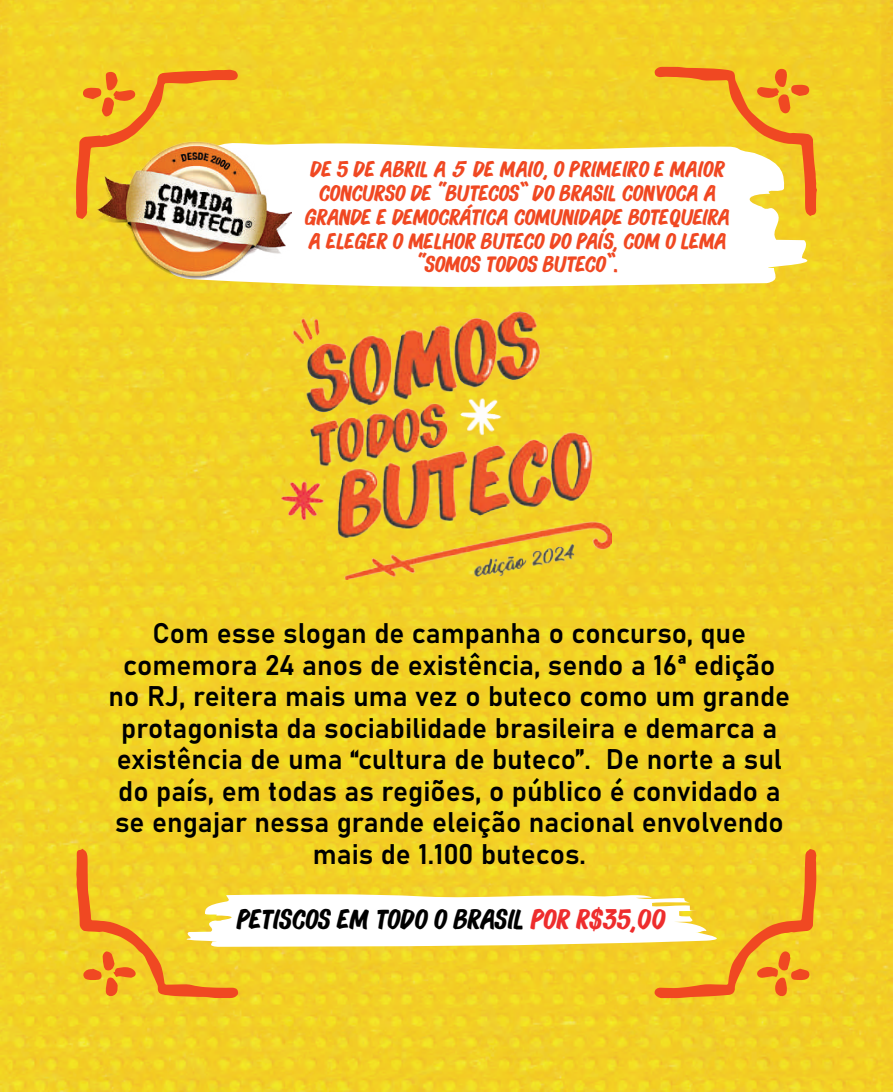
<style>
.page{position:relative;width:893px;height:1092px;background:#fff}
.page>*{position:absolute;margin:0;border:0;box-sizing:border-box;transform-origin:0 0}
.t1{font:28px/31.5px "Bahnschrift";color:#000;text-align:center}
.t2{font:24.5px "Bonoco 2023";letter-spacing:-.02em;color:#000}
.t3{font:19.95px/23.8px "Bonoco 2023";letter-spacing:-.01em;color:#f04822;text-align:center}
.s1{font-style:italic}
.s2{color:#ee2d2d}
</style>
<div class="page">
<img style="left:0;top:0;width:893px;height:1091px">
<svg style="left:145px;top:137px;width:680px;height:155px"></svg>
<svg style="left:76px;top:69px;width:162px;height:150px;background:#f1b024"></svg>
<svg style="left:654px;top:67px;width:163px;height:149px"></svg>
<img style="left:282px;top:311px;width:329px;height:268px">
<img style="left:97px;top:141px;width:194px;height:139px">
<svg style="left:76px;top:848px;width:741px;height:150px"></svg>
<p class="t3" style="left:305px;top:156px;width:427px">DE 5 DE ABRIL A <span class="s1">5</span> DE MAIO, O PRIMEIRO E MAIOR CONCURSO DE “BUTECOS” DO BRASIL CONVOCA A GRANDE E DEMOCRÁTICA COMUNIDADE BOTEQUEIRA A ELEGER O MELHOR BUTECO DO PAÍS, COM O LEMA “SOMOS TODOS BUTECO”.</p>
<p class="t1" style="left:109px;top:615px;width:683px">Com esse slogan de campanha o concurso, que comemora 24 anos de existência, sendo a 16ª edição no RJ, reitera mais uma vez o buteco como um grande protagonista da sociabilidade brasileira e demarca a existência de uma “cultura de buteco”. De norte a sul do país, em todas as regiões, o público é convidado a se engajar nessa grande eleição nacional envolvendo mais de 1.100 butecos.</p>
<p class="t2" style="left:237px;top:899px;width:431px">PETISCOS EM TODO O BRASIL <span class="s2">POR R$35,00</span></p>
</div>
